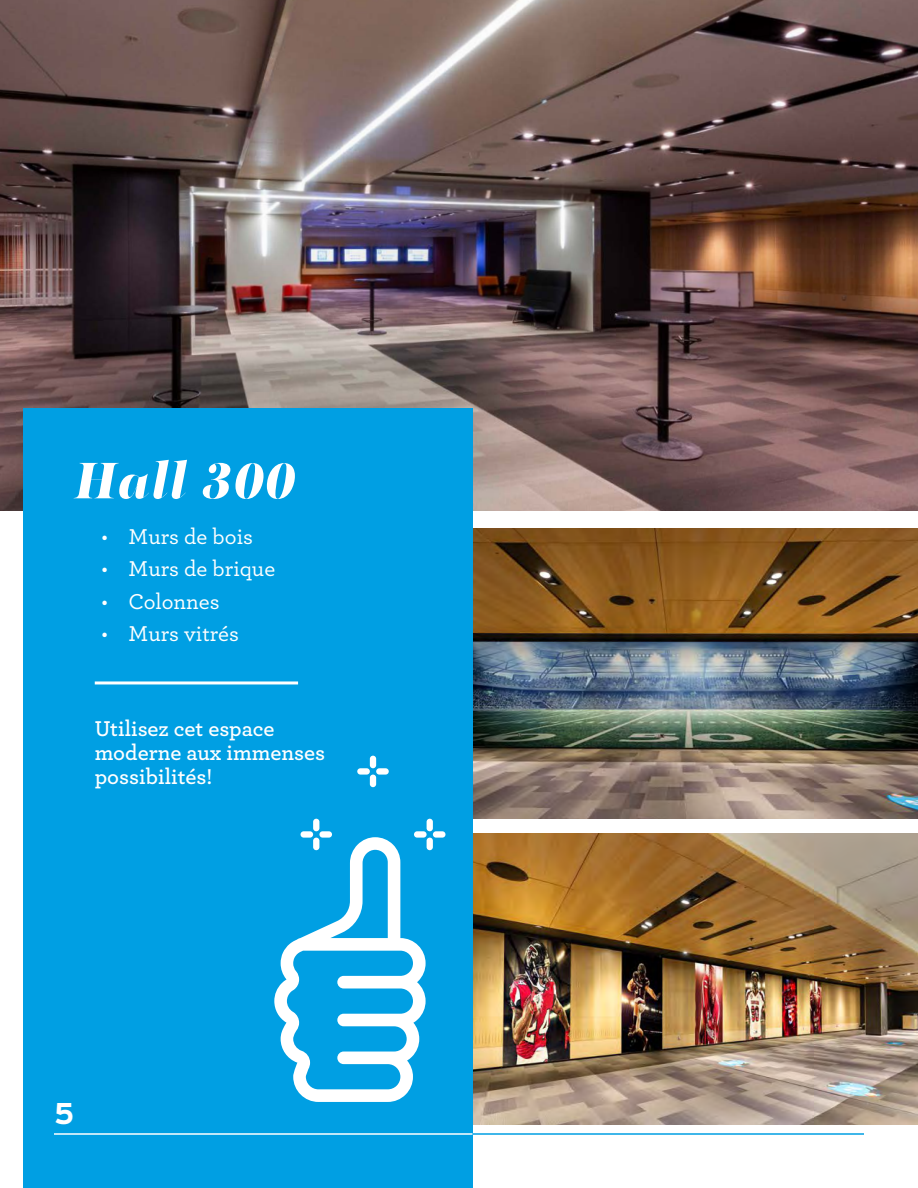
<style>
.page{position:relative;width:918px;height:1188px;background:#fff}
.page>*{position:absolute;margin:0;border:0;box-sizing:border-box;transform-origin:0 0}
.t1{font:italic 900 52.5px "PF Regal Finesse Pro";letter-spacing:.025em;color:#fff}
.t2{font:700 30px "Interstate";color:#fff}
.t3{font:600 22.5px/24px "Archer";color:#fff}
.t4{font:500 22.5px "Archer";color:#fff}
</style>
<div class="page">
<img style="left:472px;top:528px;width:446px;height:290px">
<img style="left:472px;top:834px;width:446px;height:290px">
<img style="left:0;top:0;width:918px;height:511px">
<div style="left:23px;top:408px;width:449px;height:780px;background:#009fe3"></div>
<hr style="left:95px;top:681px;width:203px;height:3px;background:#fff">
<hr style="left:54px;top:1133px;width:810px;height:2px;background:#009fe3">
<hr style="left:54px;top:1133px;width:418px;height:2px;background:#fff">
<svg style="left:274px;top:837px;width:152px;height:265px"></svg>
<div style="left:301px;top:831px;width:12px;height:7px;background:#fff;border-radius:3px"></div>
<div style="left:313px;top:819px;width:6px;height:12px;background:#fff;border-radius:3px"></div>
<div style="left:313px;top:838px;width:6px;height:12px;background:#fff;border-radius:3px"></div>
<div style="left:427px;top:838px;width:6px;height:12px;background:#fff;border-radius:3px"></div>
<div style="left:433px;top:831px;width:12px;height:7px;background:#fff;border-radius:3px"></div>
<div style="left:319px;top:831px;width:13px;height:7px;background:#fff;border-radius:3px"></div>
<div style="left:376px;top:768px;width:13px;height:7px;background:#fff;border-radius:3px"></div>
<div style="left:357px;top:768px;width:13px;height:7px;background:#fff;border-radius:3px"></div>
<div style="left:370px;top:756px;width:6px;height:12px;background:#fff;border-radius:3px"></div>
<div style="left:427px;top:819px;width:6px;height:12px;background:#fff;border-radius:3px"></div>
<div style="left:414px;top:831px;width:13px;height:7px;background:#fff;border-radius:3px"></div>
<div style="left:370px;top:775px;width:6px;height:12px;background:#fff;border-radius:3px"></div>
<h1 class="t1" style="left:75px;top:448px;width:222px">Hall 300</h1>
<p class="t4" style="left:102px;top:520px;width:153px">• Murs de bois</p>
<p class="t4" style="left:102px;top:553px;width:175px">• Murs de brique</p>
<p class="t4" style="left:102px;top:585px;width:120px">• Colonnes</p>
<p class="t4" style="left:102px;top:617px;width:139px">• Murs vitrés</p>
<p class="t3" style="left:95px;top:715px;width:232px">Utilisez cet espace moderne aux immenses possibilités!</p>
<h2 class="t2" style="left:54px;top:1097px;width:22px">5</h2>
</div>
